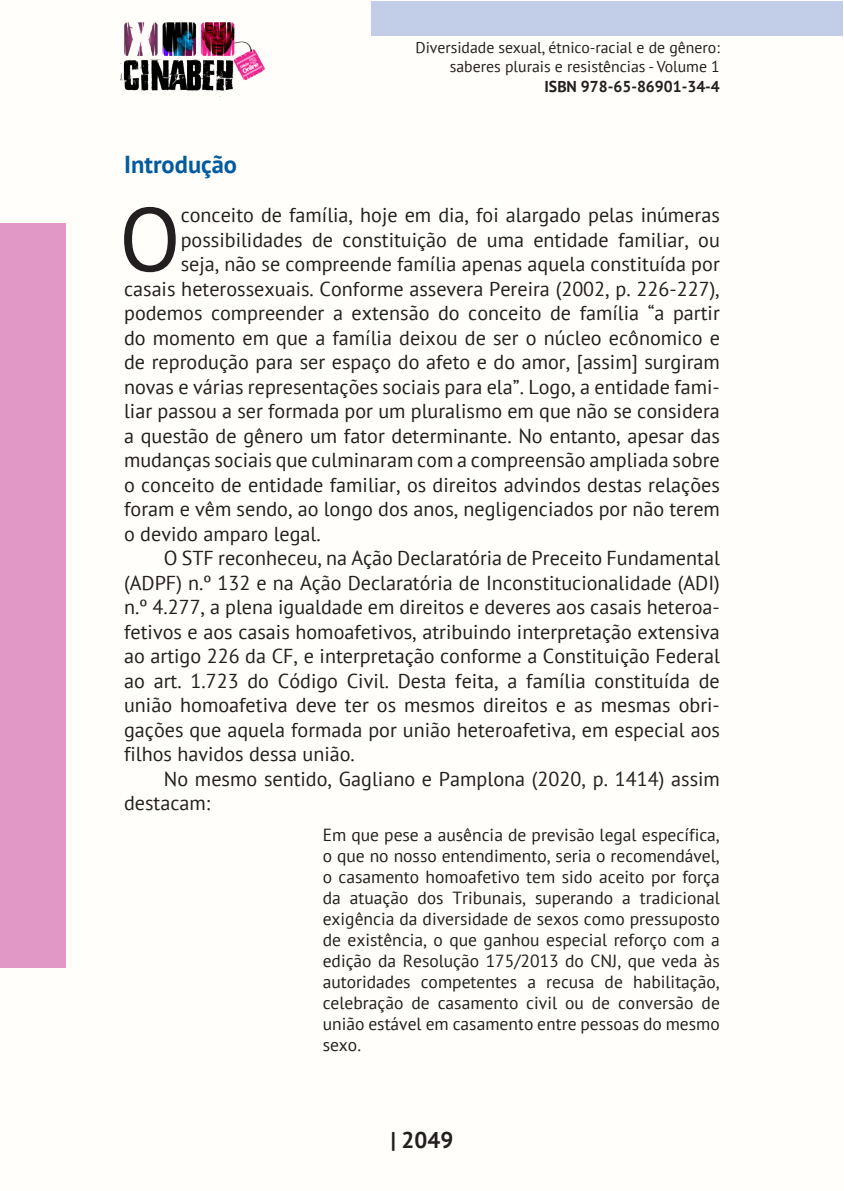
<style>
.page{position:relative;width:844px;height:1191px;background:#fff}
.page>*{position:absolute;margin:0;border:0;box-sizing:border-box;transform-origin:0 0}
._7_CAPITULAR{font:90.12px "PT Sans";color:#231f20}
._6_INTRODUCAO{font:700 24.5px "PT Sans";color:#015b9e}
.t1{font:700 22.75px "PT Sans";color:#231f20}
._7_CAPITULAR-2{font:20.12px "PT Sans";color:#231f20}
._8_CORPO{font:20.12px/24.5px "PT Sans";color:#231f20;text-align:justify}
._10_CITACAO{font:17.5px/21px "PT Sans";color:#231f20;text-align:justify}
.t2{font:15.75px/18.9px "PT Sans";color:#231f20;text-align:right}
.t3{font:700 15.75px "PT Sans";color:#231f20}
</style>
<div class="page">
<div style="left:0;top:0;width:843px;height:1191px;background:#fffefa"></div>
<div style="left:371px;top:1px;width:471px;height:35px;background:#c2cde7"></div>
<div style="left:0;top:223px;width:65px;height:744px;background:#e198c7"></div>
<img style="left:120px;top:22px;width:144px;height:75px">
<p class="t2" style="left:415px;top:38px;width:306px">Diversidade sexual, étnico-racial e de gênero: saberes plurais e resistências - Volume 1</p>
<p class="t3" style="left:544px;top:76px;width:177px">ISBN 978-65-86901-34-4</p>
<p class="_6_INTRODUCAO" style="left:124px;top:148px;width:114px">Introdução</p>
<p class="_7_CAPITULAR" style="left:119px;top:182px;width:63px">O</p>
<p class="_7_CAPITULAR-2" style="left:181px;top:202px;width:540px">conceito de família, hoje em dia, foi alargado pelas inúmeras</p>
<p class="_7_CAPITULAR-2" style="left:181px;top:227px;width:540px">possibilidades de constituição de uma entidade familiar, ou</p>
<p class="_7_CAPITULAR-2" style="left:181px;top:251px;width:540px">seja, não se compreende família apenas aquela constituída por</p>
<p class="_7_CAPITULAR-2" style="left:124px;top:276px;width:597px">casais heterossexuais. Conforme assevera Pereira (2002, p. 226-227),</p>
<p class="_7_CAPITULAR-2" style="left:124px;top:300px;width:597px">podemos compreender a extensão do conceito de família “a partir</p>
<p class="_7_CAPITULAR-2" style="left:124px;top:325px;width:597px">do momento em que a família deixou de ser o núcleo ecônomico e</p>
<p class="_7_CAPITULAR-2" style="left:124px;top:349px;width:597px">de reprodução para ser espaço do afeto e do amor, [assim] surgiram</p>
<p class="_7_CAPITULAR-2" style="left:124px;top:374px;width:597px">novas e várias representações sociais para ela”. Logo, a entidade fami-</p>
<p class="_7_CAPITULAR-2" style="left:124px;top:398px;width:597px">liar passou a ser formada por um pluralismo em que não se considera</p>
<p class="_7_CAPITULAR-2" style="left:124px;top:423px;width:597px">a questão de gênero um fator determinante. No entanto, apesar das</p>
<p class="_7_CAPITULAR-2" style="left:124px;top:447px;width:597px">mudanças sociais que culminaram com a compreensão ampliada sobre</p>
<p class="_7_CAPITULAR-2" style="left:124px;top:472px;width:597px">o conceito de entidade familiar, os direitos advindos destas relações</p>
<p class="_7_CAPITULAR-2" style="left:124px;top:496px;width:597px">foram e vêm sendo, ao longo dos anos, negligenciados por não terem</p>
<p class="_7_CAPITULAR-2" style="left:124px;top:521px;width:198px">o devido amparo legal.</p>
<p class="_8_CORPO" style="left:124px;top:545px;width:597px;text-indent:40px">O STF reconheceu, na Ação Declaratória de Preceito Fundamental (ADPF) n.º 132 e na Ação Declaratória de Inconstitucionalidade (ADI) n.º 4.277, a plena igualdade em direitos e deveres aos casais heteroa&shy;fetivos e aos casais homoafetivos, atribuindo interpretação extensiva ao artigo 226 da CF, e interpretação conforme a Constituição Federal ao art. 1.723 do Código Civil. Desta feita, a família constituída de união homoafetiva deve ter os mesmos direitos e as mesmas obri&shy;gações que aquela formada por união heteroafetiva, em especial aos filhos havidos dessa união.</p>
<p class="_8_CORPO" style="left:124px;top:766px;width:597px;text-indent:40px">No mesmo sentido, Gagliano e Pamplona (2020, p. 1414) assim destacam:</p>
<p class="_10_CITACAO" style="left:322px;top:824px;width:398px">Em que pese a ausência de previsão legal específica, o que no nosso entendimento, seria o recomendável, o casamento homoafetivo tem sido aceito por força da atuação dos Tribunais, superando a tradicional exigência da diversidade de sexos como pressuposto de existência, o que ganhou especial reforço com a edição da Resolução 175/2013 do CNJ, que veda às autoridades competentes a recusa de habilitação, celebração de casamento civil ou de conversão de união estável em casamento entre pessoas do mesmo sexo.</p>
<p class="t1" style="left:390px;top:1125px;width:64px">| 2049</p>
</div>
